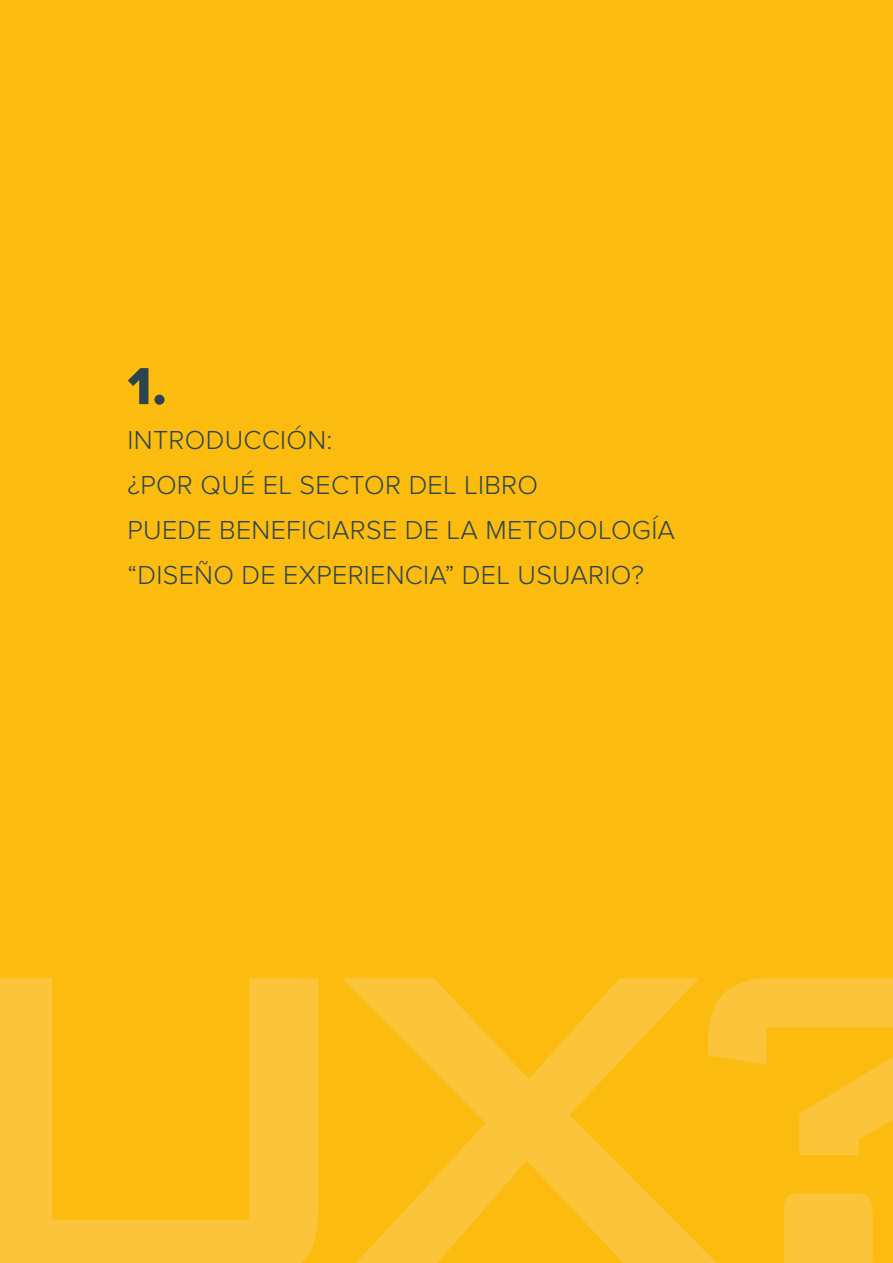
<style>
.page{position:relative;width:893px;height:1263px;background:#fcbc0f}
.page>*{position:absolute;margin:0;border:0;box-sizing:border-box;transform-origin:0 0}
.t1{font:500 576.6px "Bank Gothic";color:#fcc43b}
.t2{font:54px "Proxima Nova Extrabld";color:#2b444f}
.t3{font:300 27px/45px "Proxima Nova";letter-spacing:.01em;color:#2b444f}
</style>
<div class="page">
<h2 class="t2" style="left:128px;top:355px;width:41px">1.</h2>
<p class="t3" style="left:128px;top:418px;width:549px">INTRODUCCIÓN:<br>¿POR QUÉ EL SECTOR DEL LIBRO<br>PUEDE BENEFICIARSE DE LA METODOLOGÍA “DISEÑO DE EXPERIENCIA” DEL USUARIO?</p>
<h1 class="t1" style="left:-93px;top:678px;width:1124px">UX?</h1>
</div>
